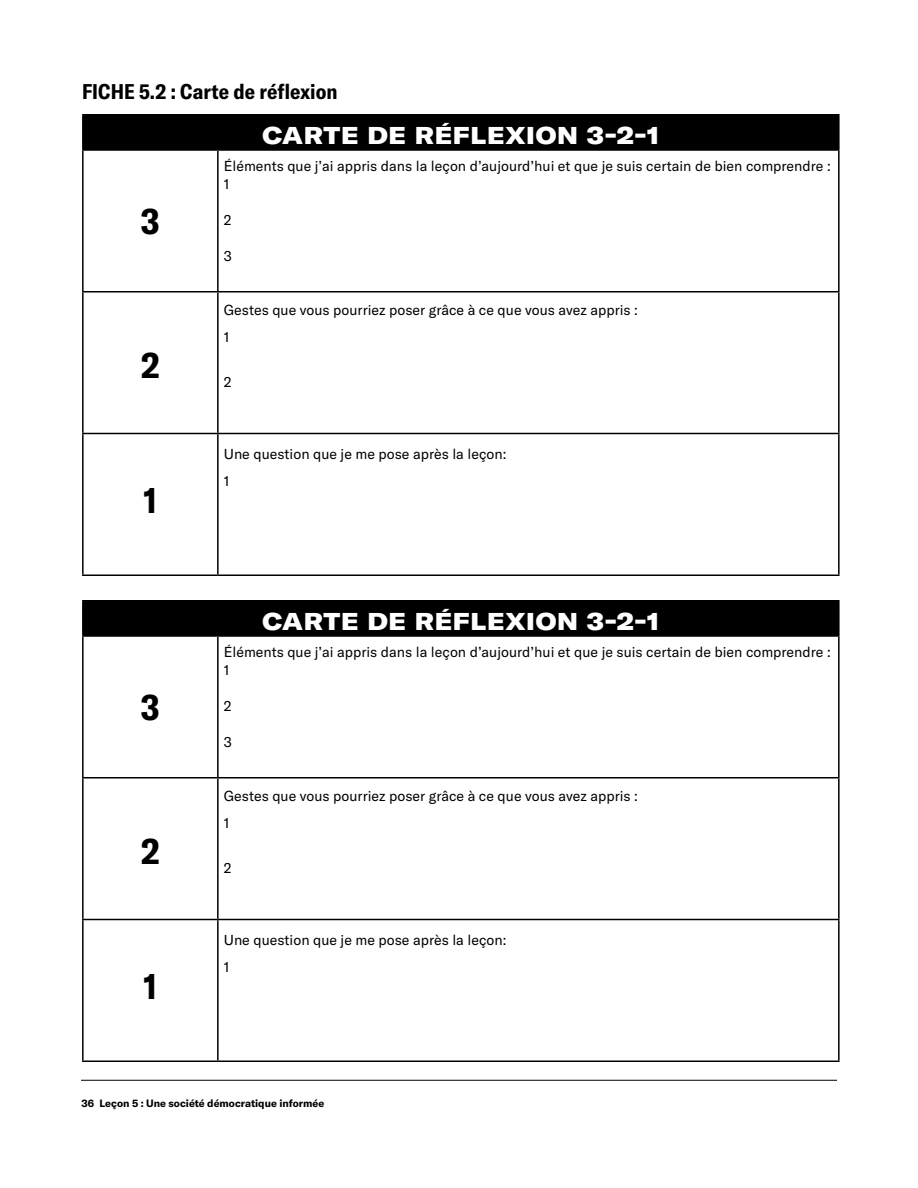
<style>
.page{position:relative;width:918px;height:1188px;background:#fff}
.page>*{position:absolute;margin:0;border:0;box-sizing:border-box;transform-origin:0 0}
.t1{font:700 condensed 36px "GT America";color:#000}
.t2{font:900 expanded 24px "GT America";letter-spacing:.03em;color:#fff}
.t3{font:700 condensed 21px "GT America";color:#000}
.t4{font:14.25px/27px "GT America";color:#000}
.t5{font:700 10.5px "GT America";color:#000}
</style>
<div class="page">
<hr style="left:81px;top:1080px;width:756px;height:1px;background:#000">
<div style="left:83px;top:115px;width:756px;height:35px;background:#000"></div>
<hr style="left:82px;top:114px;width:136px;height:2px;background:#000">
<hr style="left:82px;top:116px;width:2px;height:33px;background:#000">
<hr style="left:218px;top:114px;width:622px;height:2px;background:#000">
<hr style="left:838px;top:116px;width:2px;height:33px;background:#000">
<hr style="left:82px;top:149px;width:136px;height:2px;background:#000">
<hr style="left:82px;top:151px;width:2px;height:140px;background:#000">
<hr style="left:218px;top:149px;width:622px;height:2px;background:#000">
<hr style="left:217px;top:151px;width:2px;height:140px;background:#000">
<hr style="left:838px;top:151px;width:2px;height:140px;background:#000">
<hr style="left:82px;top:291px;width:136px;height:1px;background:#000">
<hr style="left:82px;top:292px;width:2px;height:141px;background:#000">
<hr style="left:218px;top:291px;width:622px;height:1px;background:#000">
<hr style="left:217px;top:292px;width:2px;height:141px;background:#000">
<hr style="left:838px;top:292px;width:2px;height:141px;background:#000">
<hr style="left:82px;top:433px;width:136px;height:1px;background:#000">
<hr style="left:82px;top:434px;width:2px;height:140px;background:#000">
<hr style="left:218px;top:433px;width:622px;height:1px;background:#000">
<hr style="left:217px;top:434px;width:2px;height:140px;background:#000">
<hr style="left:838px;top:434px;width:2px;height:140px;background:#000">
<hr style="left:82px;top:574px;width:136px;height:2px;background:#000">
<hr style="left:218px;top:574px;width:622px;height:2px;background:#000">
<div style="left:83px;top:601px;width:756px;height:35px;background:#000"></div>
<hr style="left:82px;top:600px;width:136px;height:2px;background:#000">
<hr style="left:82px;top:602px;width:2px;height:33px;background:#000">
<hr style="left:218px;top:600px;width:622px;height:2px;background:#000">
<hr style="left:838px;top:602px;width:2px;height:33px;background:#000">
<hr style="left:82px;top:635px;width:136px;height:2px;background:#000">
<hr style="left:82px;top:637px;width:2px;height:140px;background:#000">
<hr style="left:218px;top:635px;width:622px;height:2px;background:#000">
<hr style="left:217px;top:637px;width:2px;height:140px;background:#000">
<hr style="left:838px;top:637px;width:2px;height:140px;background:#000">
<hr style="left:82px;top:777px;width:136px;height:1px;background:#000">
<hr style="left:82px;top:778px;width:2px;height:141px;background:#000">
<hr style="left:218px;top:777px;width:622px;height:1px;background:#000">
<hr style="left:217px;top:778px;width:2px;height:141px;background:#000">
<hr style="left:838px;top:778px;width:2px;height:141px;background:#000">
<hr style="left:82px;top:919px;width:136px;height:1px;background:#000">
<hr style="left:82px;top:920px;width:2px;height:140px;background:#000">
<hr style="left:218px;top:919px;width:622px;height:1px;background:#000">
<hr style="left:217px;top:920px;width:2px;height:140px;background:#000">
<hr style="left:838px;top:920px;width:2px;height:140px;background:#000">
<hr style="left:82px;top:1060px;width:136px;height:2px;background:#000">
<hr style="left:218px;top:1060px;width:622px;height:2px;background:#000">
<h3 class="t3" style="left:82px;top:79px;width:257px">FICHE 5.2 : Carte de réflexion</h3>
<h2 class="t2" style="left:262px;top:120px;width:398px">CARTE DE RÉFLEXION 3-2-1</h2>
<h1 class="t1" style="left:141px;top:199px;width:20px">3</h1>
<h1 class="t1" style="left:141px;top:343px;width:20px">2</h1>
<h1 class="t1" style="left:143px;top:478px;width:15px">1</h1>
<h1 class="t1" style="left:141px;top:685px;width:20px">3</h1>
<h1 class="t1" style="left:141px;top:829px;width:20px">2</h1>
<h1 class="t1" style="left:143px;top:964px;width:15px">1</h1>
<p class="t4" style="left:224px;top:157px;width:608px;line-height:18px">Éléments que j’ai appris dans la leçon d’aujourd’hui et que je suis certain de bien comprendre :<br>1</p>
<p class="t4" style="left:224px;top:206px;width:9px">2</p>
<p class="t4" style="left:224px;top:242px;width:10px">3</p>
<p class="t4" style="left:224px;top:296px;width:416px">Gestes que vous pourriez poser grâce à ce que vous avez appris :<br>1</p>
<p class="t4" style="left:224px;top:368px;width:9px">2</p>
<p class="t4" style="left:224px;top:440px;width:284px">Une question que je me pose après la leçon:<br>1</p>
<h2 class="t2" style="left:262px;top:606px;width:398px">CARTE DE RÉFLEXION 3-2-1</h2>
<p class="t4" style="left:224px;top:643px;width:608px;line-height:18px">Éléments que j’ai appris dans la leçon d’aujourd’hui et que je suis certain de bien comprendre :<br>1</p>
<p class="t4" style="left:224px;top:692px;width:9px">2</p>
<p class="t4" style="left:224px;top:728px;width:10px">3</p>
<p class="t4" style="left:224px;top:782px;width:416px">Gestes que vous pourriez poser grâce à ce que vous avez appris :<br>1</p>
<p class="t4" style="left:224px;top:854px;width:9px">2</p>
<p class="t4" style="left:224px;top:926px;width:284px">Une question que je me pose après la leçon:<br>1</p>
<p class="t5" style="left:82px;top:1097px;width:244px">36 Leçon 5 : Une société démocratique informée</p>
</div>
